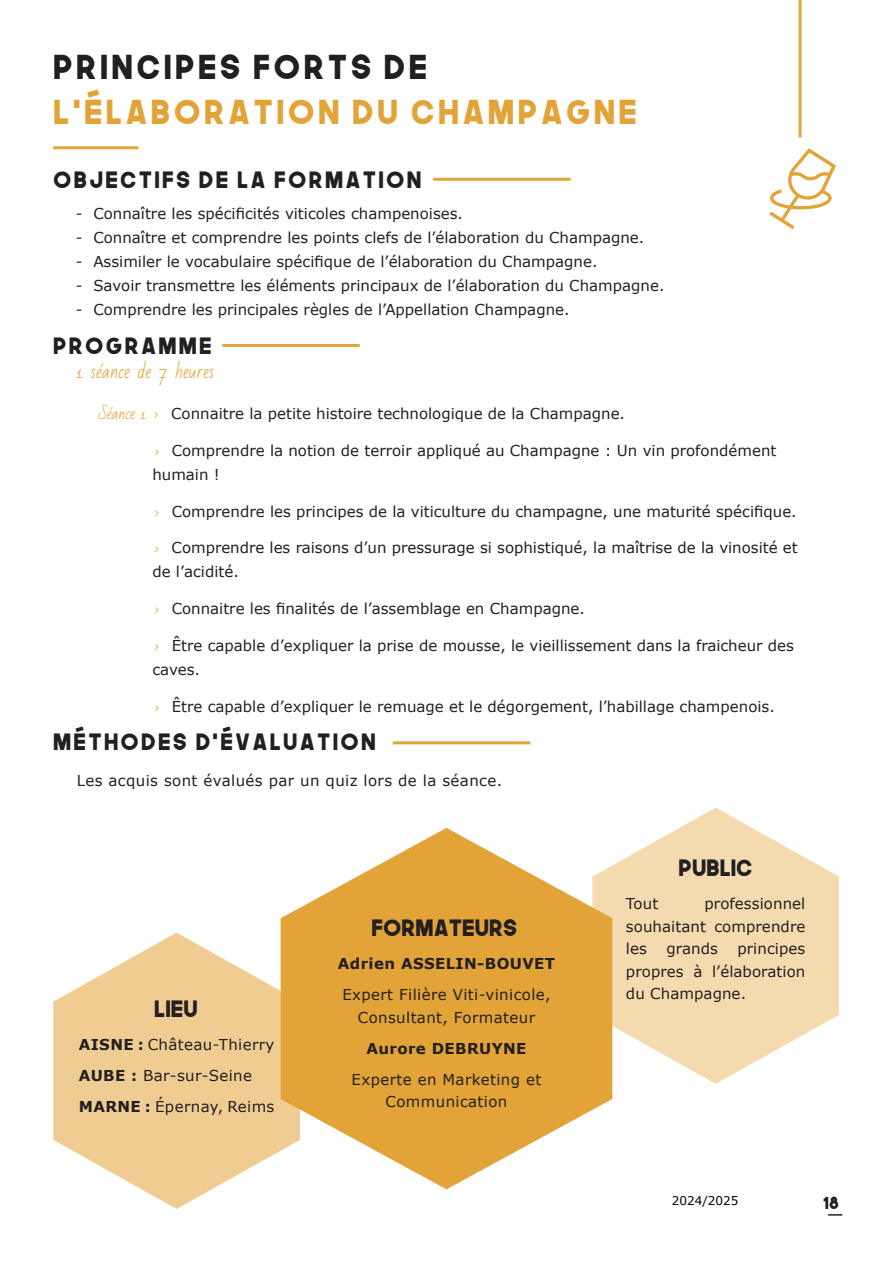
<style>
.page{position:relative;width:893px;height:1263px;background:#fff}
.page>*{position:absolute;margin:0;border:0;box-sizing:border-box;transform-origin:0 0}
.t1{font:33px "The Next Font";letter-spacing:.1em;color:#e2a439}
.t2{font:33px "The Next Font";letter-spacing:.1em;color:#231f20}
.t3{font:22.5px "The Next Font";letter-spacing:.1em;color:#231f20}
.t4{font:22.5px "The Next Font";color:#231f20}
.t5{font:18px "Bad Script";color:#e2a439}
.t6{font:16.5px "The Next Font";color:#231f20}
.t7{font:15px/22.5px "Verdana";color:#231f20}
.t8{font:15px/22.5px "Verdana";letter-spacing:.025em;color:#231f20;text-align:center}
.t9{font:700 15px "Verdana";letter-spacing:.025em;color:#231f20}
.t10{font:12px "Verdana";color:#000001}
.s1{font-family:"Bad Script";color:#e2a439}
.s2{font-weight:700}
</style>
<div class="page">
<svg style="left:828px;top:1214px;width:14px;height:1px"></svg>
<hr style="left:53px;top:146px;width:85px;height:3px;background:#e2a439">
<hr style="left:433px;top:178px;width:137px;height:3px;background:#e2a439">
<hr style="left:222px;top:344px;width:138px;height:3px;background:#e2a439">
<hr style="left:799px;top:0;width:3px;height:137px;background:#e2a439">
<svg style="left:769px;top:148px;width:67px;height:81px"></svg>
<hr style="left:393px;top:741px;width:137px;height:3px;background:#e2a439">
<svg style="left:612px;top:807px;width:227px;height:277px;fill:#f3daaf"></svg>
<svg style="left:281px;top:828px;width:331px;height:361px;fill:#e2a439"></svg>
<svg style="left:53px;top:932px;width:247px;height:277px;fill:#efcd92"></svg>
<h1 class="t2" style="left:53px;top:54px;width:375px">PRINCIPES FORTS DE</h1>
<h1 class="t1" style="left:53px;top:99px;width:585px">L’ÉLABORATION DU CHAMPAGNE</h1>
<h2 class="t3" style="left:53px;top:171px;width:370px">OBJECTIFS DE LA FORMATION</h2>
<p class="t7" style="left:76px;top:202px;width:389px">- Connaître les spécificités viticoles champenoises.</p>
<p class="t7" style="left:76px;top:226px;width:570px">- Connaître et comprendre les points clefs de l’élaboration du Champagne.</p>
<p class="t7" style="left:76px;top:250px;width:523px">- Assimiler le vocabulaire spécifique de l’élaboration du Champagne.</p>
<p class="t7" style="left:76px;top:274px;width:590px">- Savoir transmettre les éléments principaux de l’élaboration du Champagne.</p>
<p class="t7" style="left:76px;top:298px;width:495px">- Comprendre les principales règles de l’Appellation Champagne.</p>
<h2 class="t3" style="left:53px;top:337px;width:160px">PROGRAMME</h2>
<p class="t5" style="left:77px;top:361px;width:139px">1 séance de 7 heures</p>
<p class="t7" style="left:98px;top:402px;width:528px"><span class="s1">Séance 1 &gt;</span> Connaitre la petite histoire technologique de la Champagne.</p>
<p class="t7" style="left:152px;top:438px;width:625px;line-height:24px"><span class="s1">&gt;</span> Comprendre la notion de terroir appliqué au Champagne : Un vin profondément humain !</p>
<p class="t7" style="left:152px;top:499px;width:646px"><span class="s1">&gt;</span> Comprendre les principes de la viticulture du champagne, une maturité spécifique.</p>
<p class="t7" style="left:152px;top:535px;width:647px;line-height:24px"><span class="s1">&gt;</span> Comprendre les raisons d’un pressurage si sophistiqué, la maîtrise de la vinosité et de l’acidité.</p>
<p class="t7" style="left:152px;top:597px;width:434px"><span class="s1">&gt;</span> Connaitre les finalités de l’assemblage en Champagne.</p>
<p class="t7" style="left:152px;top:633px;width:643px;line-height:24px"><span class="s1">&gt;</span> Être capable d’expliquer la prise de mousse, le vieillissement dans la fraicheur des caves.</p>
<p class="t7" style="left:152px;top:694px;width:624px"><span class="s1">&gt;</span> Être capable d’expliquer le remuage et le dégorgement, l’habillage champenois.</p>
<h2 class="t3" style="left:53px;top:733px;width:324px">MÉTHODES D’ÉVALUATION</h2>
<p class="t8" style="left:77px;top:768px;width:427px">Les acquis sont évalués par un quiz lors de la séance.</p>
<h2 class="t3" style="left:154px;top:1000px;width:45px">LIEU</h2>
<p class="t8" style="left:79px;top:1029px;width:197px;line-height:31px;text-align:left"><span class="s2">AISNE :</span> Château-Thierry<br><span class="s2">AUBE :</span> Bar-sur-Seine<br><span class="s2">MARNE :</span> Épernay, Reims</p>
<h2 class="t4" style="left:371px;top:919px;width:147px">FORMATEURS</h2>
<p class="t9" style="left:338px;top:954px;width:219px">Adrien ASSELIN-BOUVET</p>
<p class="t8" style="left:342px;top:983px;width:210px">Expert Filière Viti-vinicole,<br>Consultant, Formateur</p>
<p class="t9" style="left:366px;top:1038px;width:161px">Aurore DEBRUYNE</p>
<p class="t8" style="left:352px;top:1067px;width:191px">Experte en Marketing et<br>Communication</p>
<h2 class="t3" style="left:679px;top:859px;width:76px">PUBLIC</h2>
<p class="t7" style="left:626px;top:892px;width:181px;text-align:justify;text-indent:79px">professionnel souhaitant comprendre les</p>
<p class="t7" style="left:626px;top:892px;width:34px">Tout</p>
<p class="t7" style="left:666px;top:937px;width:53px">grands</p>
<p class="t7" style="left:626px;top:937px;width:181px;text-align:justify;text-indent:111px">principes propres à l’élaboration du Champagne.</p>
<p class="t10" style="left:672px;top:1193px;width:68px">2024/2025</p>
<p class="t6" style="left:823px;top:1197px;width:17px">18</p>
</div>
